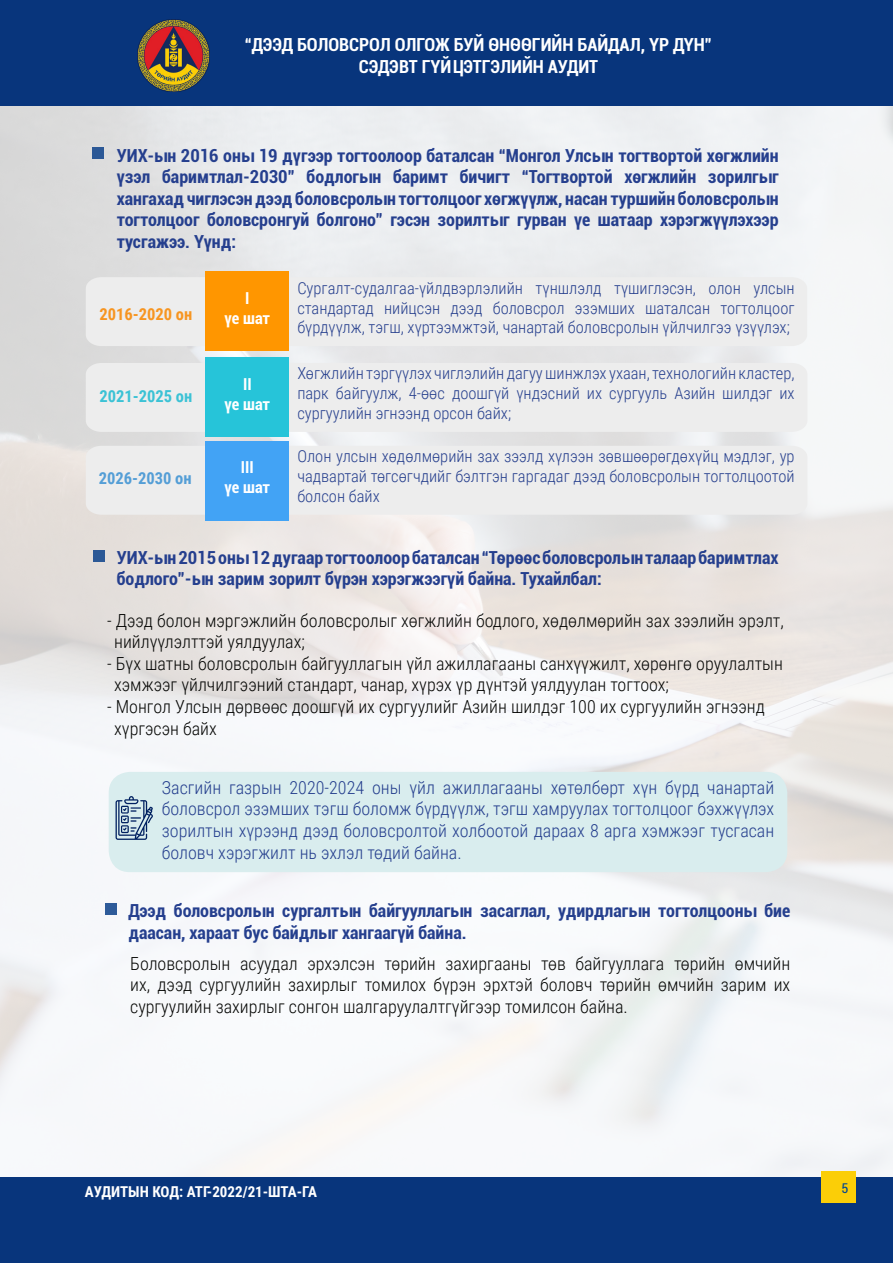
<style>
.page{position:relative;width:893px;height:1263px;background:#fff}
.page>*{position:absolute;margin:0;border:0;box-sizing:border-box;transform-origin:0 0}
.t1{font:700 condensed 18px/21.6px "Roboto";color:#253f8e}
.t2{font:300 18px/21.6px "Roboto Condensed";color:#040503}
.t3{font:300 18px/21.6px "Roboto Condensed";color:#253f8e;text-align:justify}
.t4{font:700 condensed 18px/21.6px "Roboto";color:#fff;text-align:center}
.t5{font:300 16.5px/19.8px "Roboto Condensed";color:#27408e;text-align:justify}
.t6{font:700 condensed 16.5px "Roboto";letter-spacing:-.005em;color:#fff}
.t7{font:700 16.5px "Roboto Condensed";color:#f79521}
.t8{font:700 16.5px "Roboto Condensed";color:#3bc2d5}
.t9{font:700 16.5px "Roboto Condensed";color:#549ed6}
.t10{font:700 15px "Roboto Condensed";color:#fff}
.t11{font:condensed 13.5px "Roboto";color:#024691}
</style>
<div class="page">
<img style="left:0;top:106px;width:893px;height:1072px">
<div style="left:0;top:0;width:893px;height:106px;background:#08357c"></div>
<div style="left:0;top:1178px;width:893px;height:85px;background:#08357c"></div>
<img style="left:138px;top:19px;width:72px;height:72px">
<div style="left:822px;top:1171px;width:34px;height:32px;background:#fbce07"></div>
<div style="left:92px;top:148px;width:11px;height:11px;background:#2b5896"></div>
<div style="left:86px;top:277px;width:721px;height:69px;background:#ededed"></div>
<div style="left:205px;top:271px;width:84px;height:80px;background:#ff9600"></div>
<div style="left:86px;top:363px;width:721px;height:69px;background:#ededed"></div>
<div style="left:205px;top:357px;width:84px;height:79px;background:#26c4d9"></div>
<div style="left:86px;top:446px;width:721px;height:69px;background:#ededed"></div>
<div style="left:205px;top:441px;width:84px;height:79px;background:#42a3f5"></div>
<div style="left:93px;top:550px;width:12px;height:11px;background:#2c5996"></div>
<div style="left:109px;top:772px;width:678px;height:100px;background:#d9edee;border-radius:21px"></div>
<svg style="left:116px;top:796px;width:37px;height:44px"></svg>
<div style="left:105px;top:904px;width:11px;height:11px;background:#2e5b99"></div>
<p class="t4" style="left:245px;top:33px;width:469px">“ДЭЭД БОЛОВСРОЛ ОЛГОЖ БУЙ ӨНӨӨГИЙН БАЙДАЛ, ҮР ДҮН”<br>СЭДЭВТ ГҮЙЦЭТГЭЛИЙН АУДИТ</p>
<p class="t1" style="left:117px;top:144px;width:663px;text-align:justify">УИХ-ын 2016 оны 19 дүгээр тогтоолоор баталсан “Монгол Улсын тогтвортой хөгжлийн үзэл баримтлал-2030” бодлогын баримт бичигт “Тогтвортой хөгжлийн зорилгыг хангахад чиглэсэн дээд боловсролын тогтолцоог хөгжүүлж, насан туршийн боловсролын тогтолцоог боловсронгуй болгоно” гэсэн зорилтыг гурван үе шатаар хэрэгжүүлэхээр тусгажээ. Үүнд:</p>
<p class="t7" style="left:99px;top:303px;width:95px">2016-2020 он</p>
<p class="t8" style="left:99px;top:385px;width:95px">2021-2025 он</p>
<p class="t9" style="left:99px;top:466px;width:95px">2026-2030 он</p>
<p class="t6" style="left:245px;top:287px;width:6px">I</p>
<p class="t6" style="left:225px;top:306px;width:47px">үе шат</p>
<p class="t6" style="left:243px;top:373px;width:10px">II</p>
<p class="t6" style="left:225px;top:393px;width:47px">үе шат</p>
<p class="t6" style="left:241px;top:456px;width:15px">III</p>
<p class="t6" style="left:225px;top:476px;width:47px">үе шат</p>
<p class="t5" style="left:297px;top:277px;width:499px">Сургалт-судалгаа-үйлдвэрлэлийн түншлэлд түшиглэсэн, олон улсын стандартад нийцсэн дээд боловсрол эзэмших шаталсан тогтолцоог бүрдүүлж, тэгш, хүртээмжтэй, чанартай боловсролын үйлчилгээ үзүүлэх;</p>
<p class="t5" style="left:297px;top:363px;width:499px">Хөгжлийн тэргүүлэх чиглэлийн дагуу шинжлэх ухаан, технологийн кластер, парк байгуулж, 4-өөс доошгүй үндэсний их сургууль Азийн шилдэг их сургуулийн эгнээнд орсон байх;</p>
<p class="t5" style="left:297px;top:446px;width:499px">Олон улсын хөдөлмөрийн зах зээлд хүлээн зөвшөөрөгдөхүйц мэдлэг, ур чадвартай төгсөгчдийг бэлтгэн гаргадаг дээд боловсролын тогтолцоотой болсон байх</p>
<p class="t1" style="left:117px;top:546px;width:663px">УИХ-ын 2015 оны 12 дугаар тогтоолоор баталсан “Төрөөс боловсролын талаар баримтлах бодлого”-ын зарим зорилт бүрэн хэрэгжээгүй байна. Тухайлбал:</p>
<p class="t2" style="left:114px;top:609px;width:671px;text-indent:-7px">- Дээд болон мэргэжлийн боловсролыг хөгжлийн бодлого, хөдөлмөрийн зах зээлийн эрэлт, нийлүүлэлттэй уялдуулах;</p>
<p class="t2" style="left:114px;top:652px;width:670px;text-indent:-7px">- Бүх шатны боловсролын байгууллагын үйл ажиллагааны санхүүжилт, хөрөнгө оруулалтын хэмжээг үйлчилгээний стандарт, чанар, хүрэх үр дүнтэй уялдуулан тогтоох;</p>
<p class="t2" style="left:114px;top:695px;width:652px;text-indent:-7px">- Монгол Улсын дөрвөөс доошгүй их сургуулийг Азийн шилдэг 100 их сургуулийн эгнээнд хүргэсэн байх</p>
<p class="t3" style="left:162px;top:776px;width:614px">Засгийн газрын 2020-2024 оны үйл ажиллагааны хөтөлбөрт хүн бүрд чанартай боловсрол эзэмших тэгш боломж бүрдүүлж, тэгш хамруулах тогтолцоог бэхжүүлэх зорилтын хүрээнд дээд боловсролтой холбоотой дараах 8 арга хэмжээг тусгасан боловч хэрэгжилт нь эхлэл төдий байна.</p>
<p class="t1" style="left:128px;top:899px;width:663px">Дээд боловсролын сургалтын байгууллагын засаглал, удирдлагын тогтолцооны бие даасан, хараат бус байдлыг хангаагүй байна.</p>
<p class="t2" style="left:130px;top:952px;width:662px;text-align:justify">Боловсролын асуудал эрхэлсэн төрийн захиргааны төв байгууллага төрийн өмчийн их, дээд сургуулийн захирлыг томилох бүрэн эрхтэй боловч төрийн өмчийн зарим их сургуулийн захирлыг сонгон шалгаруулалтгүйгээр томилсон байна.</p>
<p class="t10" style="left:85px;top:1181px;width:234px">АУДИТЫН КОД: АТГ-2022/21-ШТА-ГА</p>
<p class="t11" style="left:841px;top:1179px;width:8px">5</p>
</div>
